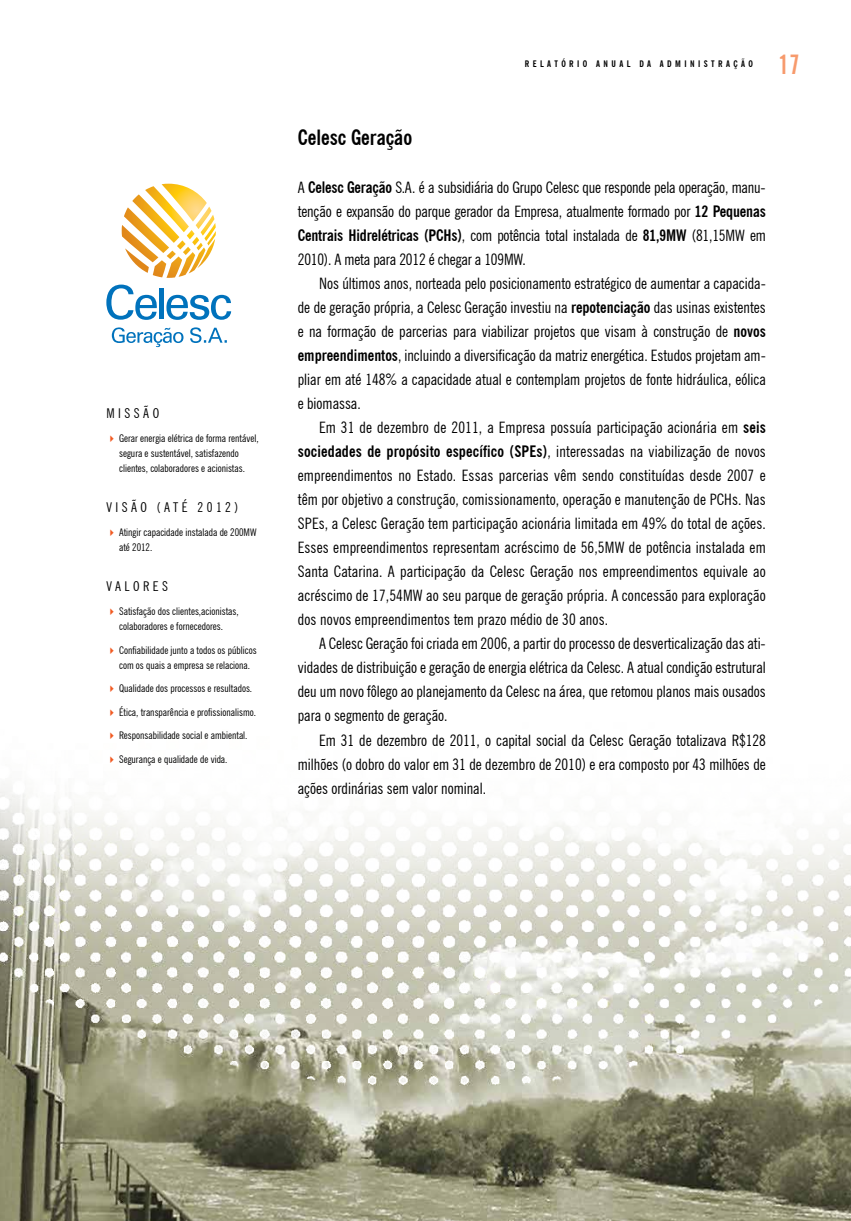
<style>
.page{position:relative;width:851px;height:1221px;background:#fff}
.page>*{position:absolute;margin:0;border:0;box-sizing:border-box;transform-origin:0 0}
.t1{font:700 extra-condensed 27px "News Gothic BT";color:#f79a6c}
.t2{font:700 condensed 21px "News Gothic BT";color:#000}
.t3{font:condensed 15.75px/24px "News Gothic BT";color:#000;text-align:justify}
.t4{font:condensed 13.5px "News Gothic BT";letter-spacing:.26em;color:#000}
.t5{font:condensed 10.5px/15px "News Gothic BT";color:#000}
.t6{font:700 condensed 9px "News Gothic BT";letter-spacing:.38em;color:#000}
.s1{font-weight:700}
</style>
<div class="page">
<img style="left:0;top:783px;width:850px;height:437px">
<svg style="left:122px;top:184px;width:94px;height:94px"></svg>
<svg style="left:106px;top:284px;width:51px;height:36px"></svg>
<div style="left:159px;top:288px;width:5px;height:31px;background:#0072bc"></div>
<svg style="left:166px;top:295px;width:65px;height:25px"></svg>
<svg style="left:112px;top:327px;width:115px;height:20px"></svg>
<p class="t4" style="left:106px;top:405px;width:54px">M issão</p>
<p class="t5" style="left:119px;top:430px;width:141px">Gerar energia elétrica de forma rentável, segura e sustentável, satisfazendo clientes, colaboradores e acionistas.</p>
<p class="t4" style="left:106px;top:499px;width:133px">Visão (até 2012)</p>
<p class="t5" style="left:119px;top:524px;width:139px">Atingir capacidade instalada de 200MW até 2012.</p>
<p class="t4" style="left:106px;top:578px;width:63px">Valores</p>
<p class="t5" style="left:119px;top:603px;width:121px">Satisfação dos clientes,acionistas, colaboradores e fornecedores.</p>
<p class="t5" style="left:119px;top:642px;width:139px">Confiabilidade junto a todos os públicos com os quais a empresa se relaciona.</p>
<p class="t5" style="left:119px;top:680px;width:134px">Qualidade dos processos e resultados.</p>
<p class="t5" style="left:119px;top:704px;width:138px">Ética, transparência e profissionalismo.</p>
<p class="t5" style="left:119px;top:727px;width:130px">Responsabilidade social e ambiental.</p>
<p class="t5" style="left:119px;top:751px;width:110px">Segurança e qualidade de vida.</p>
<p class="t6" style="left:524px;top:58px;width:230px">RELATÓRIO ANUAL DA ADMINISTRAÇÃO</p>
<h1 class="t1" style="left:778px;top:48px;width:23px">17</h1>
<h2 class="t2" style="left:298px;top:125px;width:116px">Celesc Geração</h2>
<p class="t3" style="left:298px;top:175px;width:469px">A <span class="s1">Celesc Geração</span> S.A. é a subsidiária do Grupo Celesc que responde pela operação, manu&shy;tenção e expansão do parque gerador da Empresa, atualmente formado por <span class="s1">12 Pequenas Centrais Hidrelétricas (PCHs)</span>, com potência total instalada de <span class="s1">81,9MW</span> (81,15MW em 2010). A meta para 2012 é chegar a 109MW.</p>
<p class="t3" style="left:298px;top:271px;width:469px;text-indent:21px">Nos últimos anos, norteada pelo posicionamento estratégico de aumentar a capacida&shy;de de geração própria, a Celesc Geração investiu na <span class="s1">repotenciação</span> das usinas existentes e na formação de parcerias para viabilizar projetos que visam à construção de <span class="s1">novos empreendimentos</span>, incluindo a diversificação da matriz energética. Estudos projetam am&shy;pliar em até 148% a capacidade atual e contemplam projetos de fonte hidráulica, eólica e biomassa.</p>
<p class="t3" style="left:298px;top:415px;width:469px;text-indent:21px">Em 31 de dezembro de 2011, a Empresa possuía participação acionária em <span class="s1">seis sociedades de propósito específico (SPEs)</span>, interessadas na viabilização de novos empreendimentos no Estado. Essas parcerias vêm sendo constituídas desde 2007 e têm por objetivo a construção, comissionamento, operação e manutenção de PCHs. Nas SPEs, a Celesc Geração tem participação acionária limitada em 49% do total de ações.<br>Esses empreendimentos representam acréscimo de 56,5MW de potência instalada em Santa Catarina. A participação da Celesc Geração nos empreendimentos equivale ao acréscimo de 17,54MW ao seu parque de geração própria. A concessão para exploração dos novos empreendimentos tem prazo médio de 30 anos.</p>
<p class="t3" style="left:298px;top:631px;width:469px;text-indent:21px">A Celesc Geração foi criada em 2006, a partir do processo de desverticalização das ati&shy;vidades de distribuição e geração de energia elétrica da Celesc. A atual condição estrutural deu um novo fôlego ao planejamento da Celesc na área, que retomou planos mais ousados para o segmento de geração.</p>
<p class="t3" style="left:298px;top:727px;width:469px;text-indent:21px">Em 31 de dezembro de 2011, o capital social da Celesc Geração totalizava R$128 milhões (o dobro do valor em 31 de dezembro de 2010) e era composto por 43 milhões de ações ordinárias sem valor nominal.</p>
</div>
